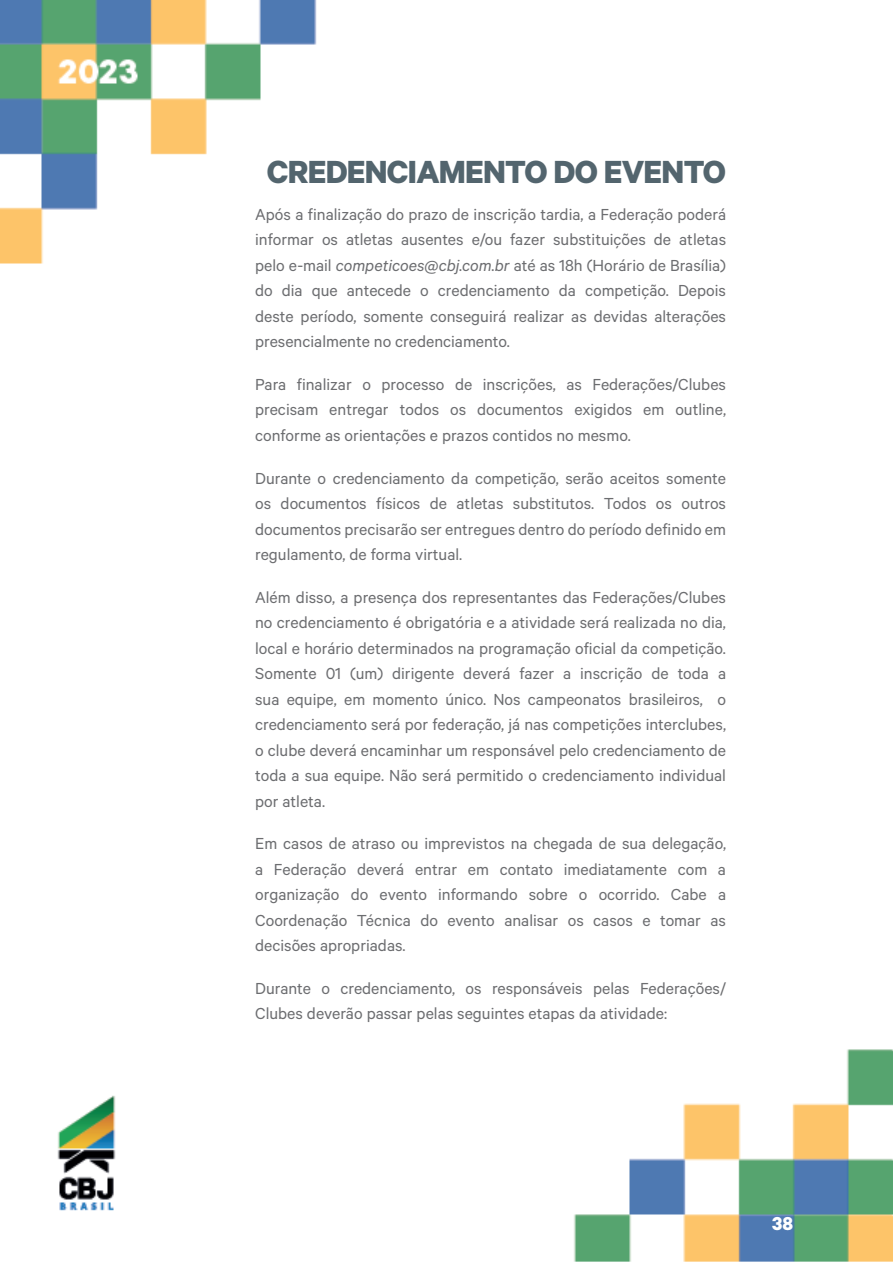
<style>
.page{position:relative;width:893px;height:1263px;background:#fff}
.page>*{position:absolute;margin:0;border:0;box-sizing:border-box;transform-origin:0 0}
.t1{font:700 36px "Calibre";letter-spacing:-.02em;color:#53656e}
.t2{font:700 21px "Calibre";color:#fff}
.t3{font:18px/25.5px "Calibre";color:#6c6d70;text-align:justify}
.s1{font-style:italic}
</style>
<div class="page">
<img style="left:0;top:0;width:893px;height:1261px">
<img style="left:620px;top:34px;width:225px;height:8px">
<h1 class="t1" style="left:267px;top:150px;width:461px">CREDENCIAMENTO DO EVENTO</h1>
<p class="t3" style="left:255px;top:201px;width:472px">Após a finalização do prazo de inscrição tardia, a Federação poderá informar os atletas ausentes e/ou fazer substituições de atletas pelo e-mail <span class="s1">competicoes@cbj.com.br</span> até as 18h (Horário de Brasília) do dia que antecede o credenciamento da competição. Depois deste período, somente conseguirá realizar as devidas alterações presencialmente no credenciamento.</p>
<p class="t3" style="left:255px;top:371px;width:472px">Para finalizar o processo de inscrições, as Federações/Clubes precisam entregar todos os documentos exigidos em outline, conforme as orientações e prazos contidos no mesmo.</p>
<p class="t3" style="left:255px;top:464px;width:472px">Durante o credenciamento da competição, serão aceitos somente os documentos físicos de atletas substitutos. Todos os outros documentos precisarão ser entregues dentro do período definido em regulamento, de forma virtual.</p>
<p class="t3" style="left:255px;top:583px;width:472px">Além disso, a presença dos representantes das Federações/Clubes no credenciamento é obrigatória e a atividade será realizada no dia, local e horário determinados na programação oficial da competição.<br>Somente 01 (um) dirigente deverá fazer a inscrição de toda a sua equipe, em momento único. Nos campeonatos brasileiros, o credenciamento será por federação, já nas competições interclubes, o clube deverá encaminhar um responsável pelo credenciamento de toda a sua equipe. Não será permitido o credenciamento individual por atleta.</p>
<p class="t3" style="left:255px;top:830px;width:472px">Em casos de atraso ou imprevistos na chegada de sua delegação, a Federação deverá entrar em contato imediatamente com a organização do evento informando sobre o ocorrido. Cabe a Coordenação Técnica do evento analisar os casos e tomar as decisões apropriadas.</p>
<p class="t3" style="left:255px;top:975px;width:472px">Durante o credenciamento, os responsáveis pelas Federações/<br>Clubes deverão passar pelas seguintes etapas da atividade:</p>
<p class="t2" style="left:772px;top:1210px;width:22px">38</p>
</div>
